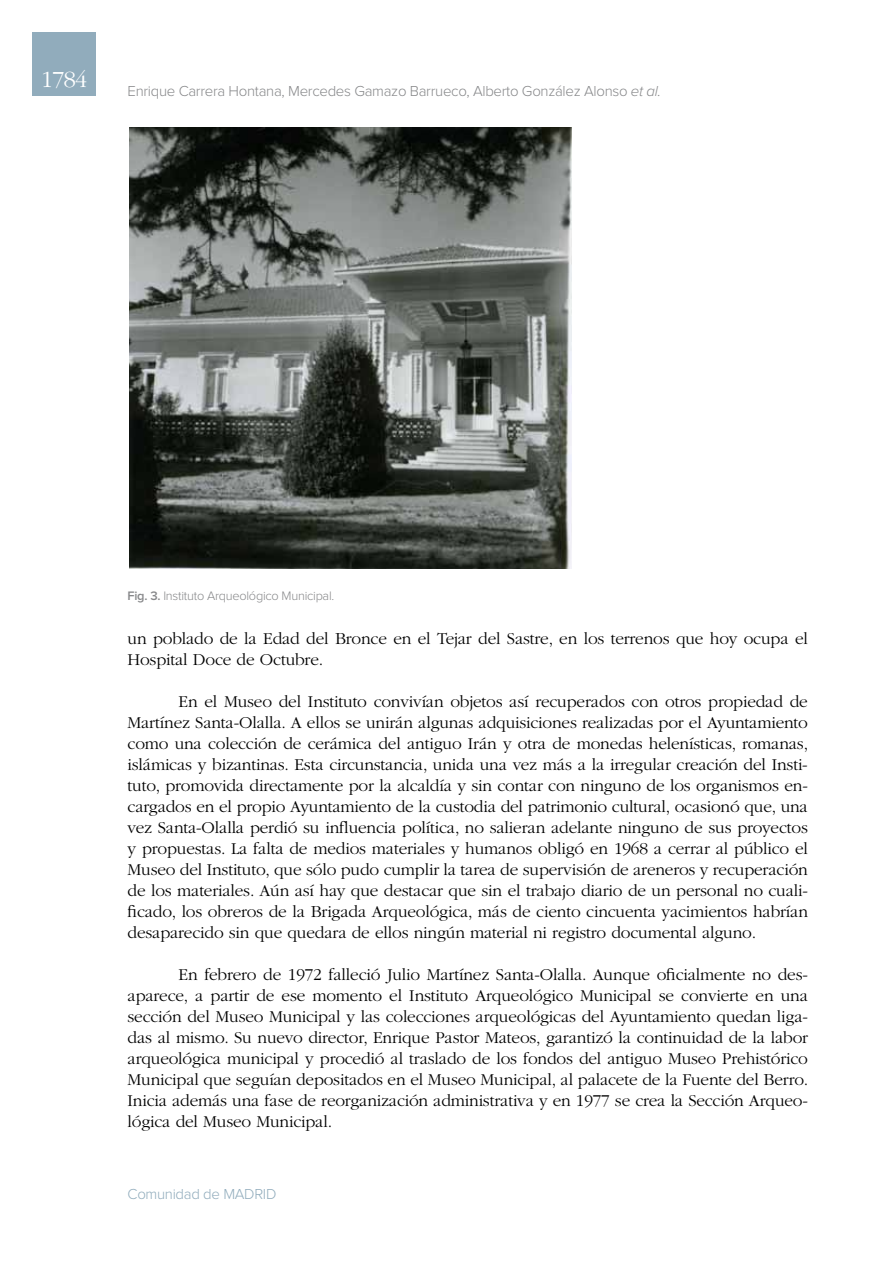
<style>
.page{position:relative;width:893px;height:1263px;background:#fff}
.page>*{position:absolute;margin:0;border:0;box-sizing:border-box;transform-origin:0 0}
.t1{font:300 24px "ITC Garamond Std";color:#fff}
.t2{font:300 17.25px/21px "ITC Garamond Std";letter-spacing:-.01em;color:#000;text-align:justify}
.t3{font:300 15px "Proxima Nova";letter-spacing:-.02em;color:#87888a}
.t4{font:300 15px "Proxima Nova";letter-spacing:-.02em;color:#91acbc}
.t5{font:300 12.75px "Proxima Nova";letter-spacing:-.02em;color:#87888a}
.s1{font-style:italic}
.s2{font-weight:600}
</style>
<div class="page">
<div style="left:32px;top:32px;width:64px;height:64px;background:#91acbc"></div>
<img style="left:129px;top:128px;width:442px;height:440px">
<h1 class="t1" style="left:41px;top:67px;width:47px">1784</h1>
<p class="t3" style="left:128px;top:84px;width:535px">Enrique Carrera Hontana, Mercedes Gamazo Barrueco, Alberto González Alonso <span class="s1">et al.</span></p>
<p class="t5" style="left:128px;top:589px;width:208px"><span class="s2">Fig. 3.</span> Instituto Arqueológico Municipal.</p>
<p class="t2" style="left:128px;top:629px;width:682px">un poblado de la Edad del Bronce en el Tejar del Sastre, en los terrenos que hoy ocupa el<br>Hospital Doce de Octubre.</p>
<p class="t2" style="left:128px;top:692px;width:682px;text-indent:51px">En el Museo del Instituto convivían objetos así recuperados con otros propiedad de Martínez Santa-Olalla. A ellos se unirán algunas adquisiciones realizadas por el Ayuntamiento como una colección de cerámica del antiguo Irán y otra de monedas helenísticas, romanas, islámicas y bizantinas. Esta circunstancia, unida una vez más a la irregular creación del Insti&shy;tuto, promovida directamente por la alcaldía y sin contar con ninguno de los organismos en&shy;cargados en el propio Ayuntamiento de la custodia del patrimonio cultural, ocasionó que, una vez Santa-Olalla perdió su influencia política, no salieran adelante ninguno de sus proyectos y propuestas. La falta de medios materiales y humanos obligó en 1968 a cerrar al público el Museo del Instituto, que sólo pudo cumplir la tarea de supervisión de areneros y recuperación de los materiales. Aún así hay que destacar que sin el trabajo diario de un personal no cuali&shy;ficado, los obreros de la Brigada Arqueológica, más de ciento cincuenta yacimientos habrían desaparecido sin que quedara de ellos ningún material ni registro documental alguno.</p>
<p class="t2" style="left:128px;top:965px;width:682px;text-indent:51px">En febrero de 1972 falleció Julio Martínez Santa-Olalla. Aunque oficialmente no des&shy;aparece, a partir de ese momento el Instituto Arqueológico Municipal se convierte en una sección del Museo Municipal y las colecciones arqueológicas del Ayuntamiento quedan liga&shy;das al mismo. Su nuevo director, Enrique Pastor Mateos, garantizó la continuidad de la labor arqueológica municipal y procedió al traslado de los fondos del antiguo Museo Prehistórico Municipal que seguían depositados en el Museo Municipal, al palacete de la Fuente del Berro.<br>Inicia además una fase de reorganización administrativa y en 1977 se crea la Sección Arqueo&shy;lógica del Museo Municipal.</p>
<p class="t4" style="left:128px;top:1187px;width:144px">Comunidad de MADRID</p>
</div>
